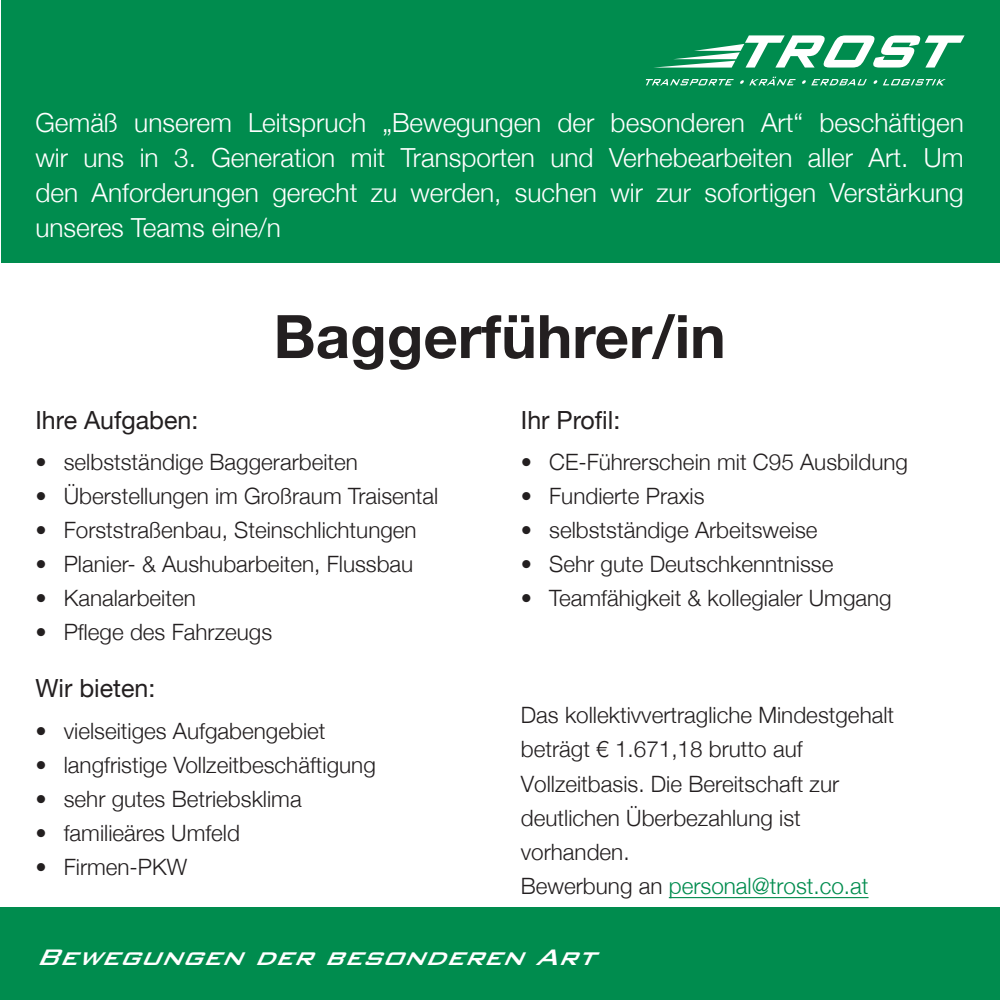
<style>
.page{position:relative;width:1000px;height:1000px;background:#fff}
.page>*{position:absolute;margin:0;border:0;box-sizing:border-box;transform-origin:0 0}
.t1{font:700 60px "Helvetica Neue LT";color:#231f20}
.t2{font:italic 500 30px "Bank Gothic BT";color:#fff}
.t3{font:300 26.25px/35px "Helvetica Neue LT";color:#fff;text-align:justify}
.t4{font:25px "Helvetica Neue LT";color:#231f20}
.t5{font:300 22.5px/34px "Helvetica Neue LT";color:#231f20}
.s1{font-family:"Helvetica Neue LT45"}
.s2{color:#008c4e}
</style>
<div class="page">
<div style="left:1px;top:1px;width:999px;height:262px;background:#008c4e"></div>
<div style="left:0;top:908px;width:1000px;height:92px;background:#008c4e"></div>
<svg style="left:654px;top:35px;width:311px;height:33px"></svg>
<svg style="left:646px;top:79px;width:88px;height:6px"></svg>
<svg style="left:740px;top:77px;width:56px;height:8px"></svg>
<svg style="left:802px;top:79px;width:65px;height:6px"></svg>
<svg style="left:874px;top:80px;width:3px;height:4px"></svg>
<svg style="left:883px;top:79px;width:63px;height:6px"></svg>
<hr style="left:669px;top:897px;width:200px;height:1px;background:#008c4e">
<p class="t3" style="left:35px;top:105px;width:930px">Gemäß unserem Leitspruch „Bewegungen der besonderen Art“ beschäftigen wir uns in 3. Generation mit Transporten und Verhebearbeiten aller Art. Um den Anforderungen gerecht zu werden, suchen wir zur sofortigen Verstärkung unseres Teams eine/n</p>
<h1 class="t1" style="left:273px;top:300px;width:454px">Baggerführer/in</h1>
<p class="t4" style="left:35px;top:405px;width:165px">Ihre Aufgaben:</p>
<p class="t5" style="left:35px;top:445px;width:324px">• selbstständige Baggerarbeiten</p>
<p class="t5" style="left:35px;top:479px;width:405px">• Überstellungen im Großraum Traisental</p>
<p class="t5" style="left:35px;top:513px;width:383px">• Forststraßenbau, Steinschlichtungen</p>
<p class="t5" style="left:35px;top:547px;width:379px">• Planier- &amp; Aushubarbeiten, Flussbau</p>
<p class="t5" style="left:35px;top:581px;width:162px">• Kanalarbeiten</p>
<p class="t5" style="left:35px;top:615px;width:238px">• Pflege des Fahrzeugs</p>
<p class="t4" style="left:35px;top:674px;width:121px">Wir bieten:</p>
<p class="t5" style="left:35px;top:713px;width:292px">• vielseitiges Aufgabengebiet</p>
<p class="t5" style="left:35px;top:747px;width:342px">• langfristige Vollzeitbeschäftigung</p>
<p class="t5" style="left:35px;top:781px;width:268px">• sehr gutes Betriebsklima</p>
<p class="t5" style="left:35px;top:815px;width:206px">• familieäres Umfeld</p>
<p class="t5" style="left:35px;top:850px;width:153px">• Firmen-PKW</p>
<p class="t4" style="left:521px;top:405px;width:101px">Ihr Profil:</p>
<p class="t5" style="left:521px;top:445px;width:389px">• CE-Führerschein mit C95 Ausbildung</p>
<p class="t5" style="left:521px;top:479px;width:185px">• Fundierte Praxis</p>
<p class="t5" style="left:521px;top:513px;width:298px">• selbstständige Arbeitsweise</p>
<p class="t5" style="left:521px;top:547px;width:314px">• Sehr gute Deutschkenntnisse</p>
<p class="t5" style="left:521px;top:581px;width:372px">• Teamfähigkeit &amp; kollegialer Umgang</p>
<p class="t5" style="left:521px;top:698px;width:375px">Das kollektivvertragliche Mindestgehalt beträgt € 1.671,18 <span class="s1">brutto</span> auf<br>Vollzeitbasis. Die Bereitschaft zur deutlichen Überbezahlung ist vorhanden.<br>Bewerbung an <span class="s2">personal@trost.co.at</span></p>
<h2 class="t2" style="left:35px;top:941px;width:576px">BewegungenderbesonderenArt</h2>
</div>
